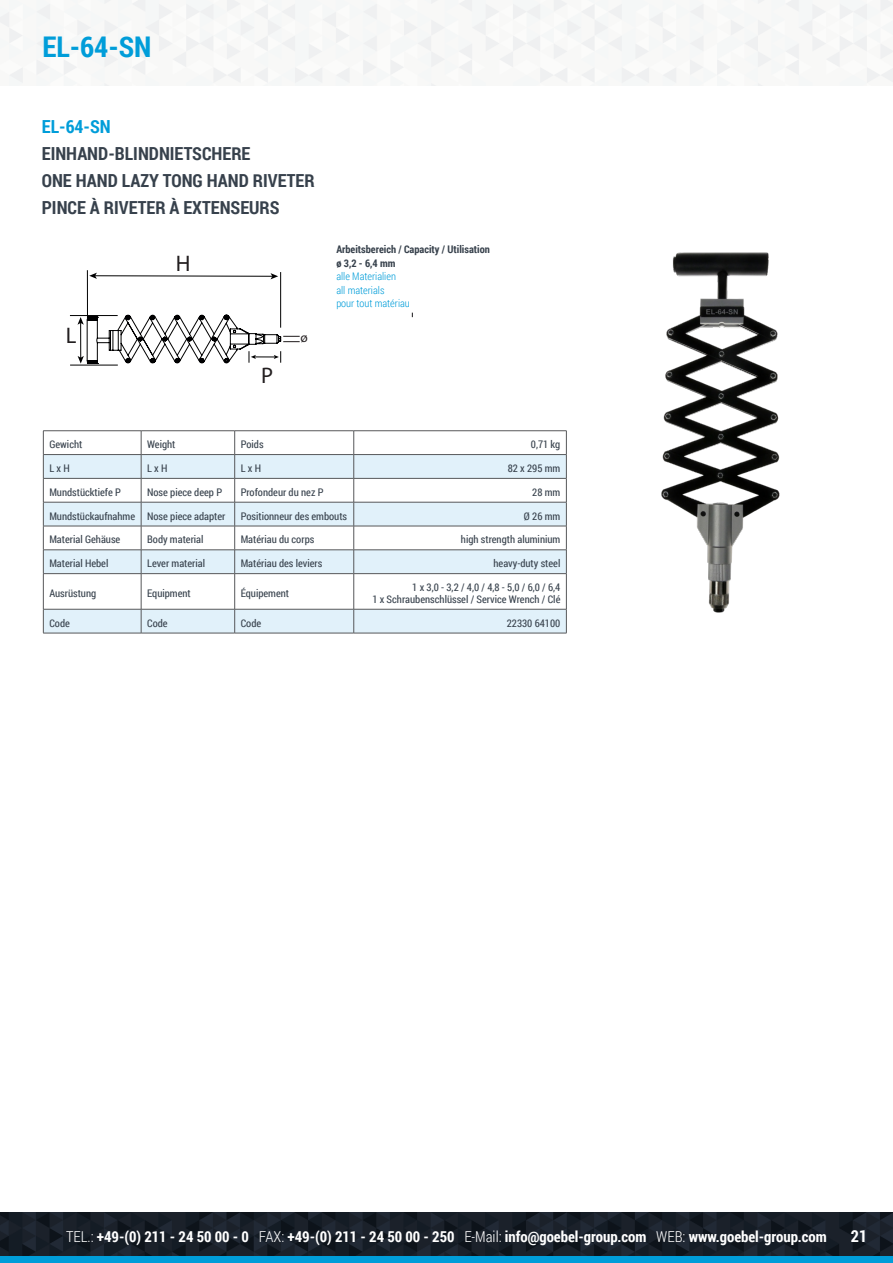
<style>
.page{position:relative;width:893px;height:1263px;background:#fff}
.page>*{position:absolute;margin:0;border:0;box-sizing:border-box;transform-origin:0 0}
.t1{font:700 28.5px "Roboto Condensed";color:#009dd9}
.t2{font:22.65px "Myriad Pro";color:#231f20}
.t3{font:700 18px "Roboto Condensed";color:#37414c}
.t4{font:700 18px "Roboto Condensed";color:#009dd9}
.t5{font:700 16.5px "Roboto Condensed";color:#fff}
.t6{font:700 15px "Roboto Condensed";color:#fff}
.t7{font:13.35px "Myriad Pro";color:#231f20}
.t8{font:10.5px "Roboto Condensed";color:#37414c}
.t9{font:700 10.5px "Roboto Condensed";color:#37414c}
.t10{font:300 10.5px "Roboto Condensed";color:#009dd9}
.s1{font-weight:300}
</style>
<div class="page">
<svg style="left:44px;top:455px;width:522px;height:178px;fill:#e1f1fa"></svg>
<hr style="left:43px;top:430px;width:98px;height:1px;background:#57585a">
<hr style="left:141px;top:430px;width:94px;height:1px;background:#57585a">
<hr style="left:235px;top:430px;width:119px;height:1px;background:#57585a">
<hr style="left:354px;top:430px;width:213px;height:1px;background:#57585a">
<hr style="left:43px;top:454px;width:98px;height:1px;background:#57585a">
<hr style="left:141px;top:454px;width:94px;height:1px;background:#57585a">
<hr style="left:235px;top:454px;width:119px;height:1px;background:#57585a">
<hr style="left:354px;top:454px;width:213px;height:1px;background:#57585a">
<hr style="left:43px;top:478px;width:98px;height:1px;background:#57585a">
<hr style="left:141px;top:478px;width:94px;height:1px;background:#57585a">
<hr style="left:235px;top:478px;width:119px;height:1px;background:#57585a">
<hr style="left:354px;top:478px;width:213px;height:1px;background:#57585a">
<hr style="left:43px;top:502px;width:98px;height:1px;background:#57585a">
<hr style="left:141px;top:502px;width:94px;height:1px;background:#57585a">
<hr style="left:235px;top:502px;width:119px;height:1px;background:#57585a">
<hr style="left:354px;top:502px;width:213px;height:1px;background:#57585a">
<hr style="left:43px;top:526px;width:98px;height:1px;background:#57585a">
<hr style="left:141px;top:526px;width:94px;height:1px;background:#57585a">
<hr style="left:235px;top:526px;width:119px;height:1px;background:#57585a">
<hr style="left:354px;top:526px;width:213px;height:1px;background:#57585a">
<hr style="left:43px;top:549px;width:98px;height:1px;background:#57585a">
<svg style="left:43px;top:431px;width:1px;height:142px"></svg>
<hr style="left:141px;top:549px;width:94px;height:1px;background:#57585a">
<svg style="left:141px;top:431px;width:1px;height:142px"></svg>
<hr style="left:235px;top:549px;width:119px;height:1px;background:#57585a">
<svg style="left:234px;top:431px;width:1px;height:142px"></svg>
<hr style="left:354px;top:549px;width:213px;height:1px;background:#57585a">
<svg style="left:353px;top:431px;width:1px;height:142px"></svg>
<svg style="left:566px;top:431px;width:1px;height:142px"></svg>
<hr style="left:43px;top:573px;width:98px;height:1px;background:#57585a">
<hr style="left:43px;top:574px;width:1px;height:35px;background:#57585a">
<hr style="left:141px;top:573px;width:94px;height:1px;background:#57585a">
<hr style="left:141px;top:574px;width:1px;height:35px;background:#57585a">
<hr style="left:235px;top:573px;width:119px;height:1px;background:#57585a">
<hr style="left:234px;top:574px;width:1px;height:35px;background:#57585a">
<hr style="left:354px;top:573px;width:213px;height:1px;background:#57585a">
<hr style="left:353px;top:574px;width:1px;height:35px;background:#57585a">
<hr style="left:566px;top:574px;width:1px;height:35px;background:#57585a">
<hr style="left:43px;top:609px;width:98px;height:1px;background:#57585a">
<svg style="left:43px;top:609px;width:1px;height:24px"></svg>
<hr style="left:141px;top:609px;width:94px;height:1px;background:#57585a">
<svg style="left:141px;top:609px;width:1px;height:24px"></svg>
<hr style="left:235px;top:609px;width:119px;height:1px;background:#57585a">
<svg style="left:234px;top:609px;width:1px;height:24px"></svg>
<hr style="left:354px;top:609px;width:213px;height:1px;background:#57585a">
<svg style="left:353px;top:609px;width:1px;height:24px"></svg>
<svg style="left:566px;top:609px;width:1px;height:24px"></svg>
<hr style="left:43px;top:633px;width:98px;height:1px;background:#57585a">
<hr style="left:141px;top:633px;width:94px;height:1px;background:#57585a">
<hr style="left:235px;top:633px;width:119px;height:1px;background:#57585a">
<hr style="left:354px;top:633px;width:213px;height:1px;background:#57585a">
<hr style="left:70px;top:315px;width:48px;height:1px;background:#000001">
<hr style="left:87px;top:270px;width:1px;height:47px;background:#000001">
<hr style="left:280px;top:272px;width:1px;height:56px;background:#000001">
<svg style="left:89px;top:273px;width:189px;height:6px"></svg>
<hr style="left:70px;top:365px;width:48px;height:1px;background:#000001">
<svg style="left:78px;top:314px;width:222px;height:50px"></svg>
<img style="left:661px;top:252px;width:119px;height:361px">
<div style="left:0;top:1255px;width:893px;height:8px;background:#009dd9"></div>
<img style="left:0;top:1213px;width:893px;height:42px">
<p class="t1" style="left:43px;top:27px;width:110px">EL-64-SN</p>
<p class="t4" style="left:42px;top:114px;width:71px">EL-64-SN</p>
<p class="t3" style="left:42px;top:141px;width:210px">EINHAND-BLINDNIETSCHERE</p>
<p class="t3" style="left:42px;top:168px;width:274px">ONE HAND LAZY TONG HAND RIVETER</p>
<p class="t3" style="left:42px;top:195px;width:239px">PINCE À RIVETER À EXTENSEURS</p>
<p class="t2" style="left:66px;top:321px;width:12px">L</p>
<p class="t2" style="left:176px;top:250px;width:16px">H</p>
<p class="t2" style="left:261px;top:362px;width:14px">P</p>
<p class="t7" style="left:301px;top:329px;width:9px">ø</p>
<p class="t9" style="left:336px;top:242px;width:155px">Arbeitsbereich / Capacity / Utilisation</p>
<p class="t9" style="left:336px;top:256px;width:61px">ø 3,2 - 6,4 mm</p>
<p class="t10" style="left:336px;top:269px;width:61px">alle Materialien</p>
<p class="t10" style="left:336px;top:283px;width:50px">all materials</p>
<p class="t10" style="left:336px;top:296px;width:75px">pour tout matériau</p>
<p class="t8" style="left:49px;top:437px;width:35px">Gewicht</p>
<p class="t8" style="left:147px;top:437px;width:30px">Weight</p>
<p class="t8" style="left:241px;top:437px;width:24px">Poids</p>
<p class="t8" style="left:531px;top:437px;width:31px">0,71 kg</p>
<p class="t8" style="left:49px;top:461px;width:22px">L x H</p>
<p class="t8" style="left:147px;top:461px;width:22px">L x H</p>
<p class="t8" style="left:241px;top:461px;width:22px">L x H</p>
<p class="t8" style="left:508px;top:461px;width:54px">82 x 295 mm</p>
<p class="t8" style="left:49px;top:485px;width:73px">Mundstücktiefe P</p>
<p class="t8" style="left:147px;top:485px;width:76px">Nose piece deep P</p>
<p class="t8" style="left:241px;top:485px;width:84px">Profondeur du nez P</p>
<p class="t8" style="left:532px;top:485px;width:30px">28 mm</p>
<p class="t8" style="left:49px;top:509px;width:87px">Mundstückaufnahme</p>
<p class="t8" style="left:147px;top:509px;width:80px">Nose piece adapter</p>
<p class="t8" style="left:241px;top:509px;width:108px">Positionneur des embouts</p>
<p class="t8" style="left:524px;top:509px;width:38px">Ø 26 mm</p>
<p class="t8" style="left:49px;top:532px;width:73px">Material Gehäuse</p>
<p class="t8" style="left:147px;top:532px;width:58px">Body material</p>
<p class="t8" style="left:241px;top:532px;width:75px">Matériau du corps</p>
<p class="t8" style="left:461px;top:532px;width:101px">high strength aluminium</p>
<p class="t8" style="left:49px;top:556px;width:61px">Material Hebel</p>
<p class="t8" style="left:147px;top:556px;width:59px">Lever material</p>
<p class="t8" style="left:241px;top:556px;width:83px">Matériau des leviers</p>
<p class="t8" style="left:493px;top:556px;width:68px">heavy-duty steel</p>
<p class="t8" style="left:49px;top:586px;width:48px">Ausrüstung</p>
<p class="t8" style="left:147px;top:586px;width:45px">Equipment</p>
<p class="t8" style="left:241px;top:586px;width:50px">Équipement</p>
<p class="t8" style="left:412px;top:580px;width:150px">1 x 3,0 - 3,2 / 4,0 / 4,8 - 5,0 / 6,0 / 6,4</p>
<p class="t8" style="left:372px;top:592px;width:190px">1 x Schraubenschlüssel / Service Wrench / Clé</p>
<p class="t8" style="left:49px;top:616px;width:22px">Code</p>
<p class="t8" style="left:147px;top:616px;width:22px">Code</p>
<p class="t8" style="left:241px;top:616px;width:22px">Code</p>
<p class="t8" style="left:507px;top:616px;width:55px">22330 64100</p>
<h3 class="t6" style="left:66px;top:1226px;width:762px"><span class="s1">TEL.:</span> +49-(0) 211 - 24 50 00 - 0 <span class="s1">FAX:</span> +49-(0) 211 - 24 50 00 - 250 <span class="s1">E-Mail:</span> info@goebel-group.com <span class="s1">WEB:</span> www.goebel-group.com</h3>
<h3 class="t5" style="left:851px;top:1225px;width:18px">21</h3>
</div>
